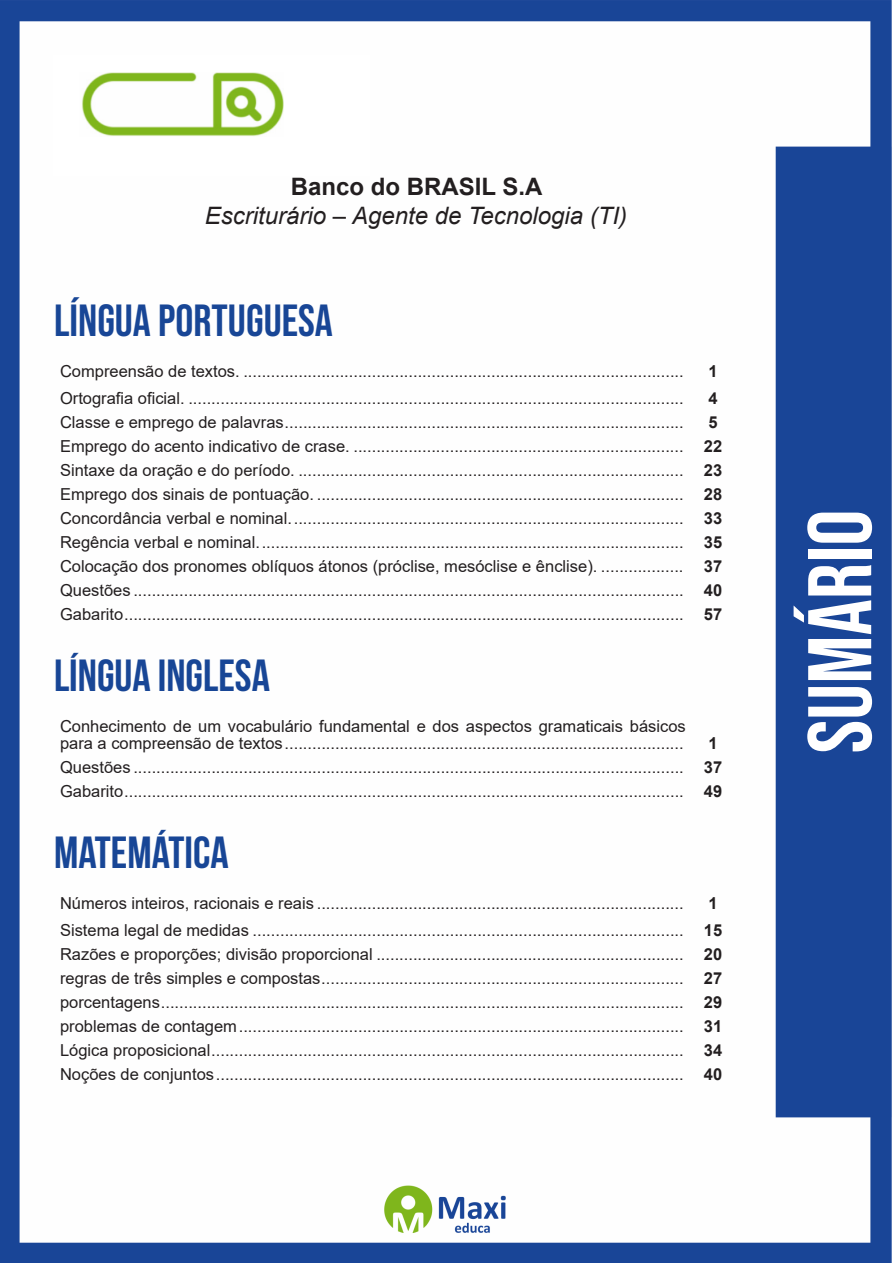
<style>
.page{position:relative;width:893px;height:1263px;background:#fff}
.page>*{position:absolute;margin:0;border:0;box-sizing:border-box;transform-origin:0 0}
.t1{font:90px "Bebas Neue";color:#fff}
.t2{font:700 45px "Bebas Neue";color:#184696}
.t3{font:45px "Bebas Neue";color:#184696}
.t4{font:italic 24px "Arial";color:#231f20}
.t5{font:700 24px "Arial";color:#231f20}
.ALTERNATIVAS{font:16.5px/16.5px "Arial";color:#231f20}
.INDICE{font:700 16.5px "Arial";color:#231f20}
.TITULO_DE_LEI{font:700 16.5px "Arial";color:#231f20}
</style>
<div class="page">
<img style="left:0;top:0;width:892px;height:1263px">
<div style="left:53px;top:55px;width:317px;height:121px;background:#fff"></div>
<img style="left:82px;top:72px;width:201px;height:64px">
<p class="t5" style="left:291px;top:170px;width:253px">Banco do BRASIL S.A</p>
<p class="t4" style="left:205px;top:200px;width:424px">Escriturário – Agente de Tecnologia (TI)</p>
<p class="t3" style="left:54px;top:295px;width:280px">LÍNGUA PORTUGUESA</p>
<p class="ALTERNATIVAS" style="left:60px;top:363px;width:625px">Compreensão de textos. ................................................................................................</p>
<p class="INDICE" style="left:708px;top:360px;width:11px">1</p>
<p class="ALTERNATIVAS" style="left:60px;top:390px;width:625px">Ortografia oficial. ............................................................................................................</p>
<p class="INDICE" style="left:708px;top:386px;width:11px">4</p>
<p class="ALTERNATIVAS" style="left:60px;top:414px;width:625px">Classe e emprego de palavras.......................................................................................</p>
<p class="INDICE" style="left:708px;top:411px;width:11px">5</p>
<p class="ALTERNATIVAS" style="left:60px;top:438px;width:625px">Emprego do acento indicativo de crase. ........................................................................</p>
<p class="INDICE" style="left:704px;top:435px;width:20px">22</p>
<p class="ALTERNATIVAS" style="left:60px;top:462px;width:625px">Sintaxe da oração e do período. ....................................................................................</p>
<p class="INDICE" style="left:704px;top:459px;width:20px">23</p>
<p class="ALTERNATIVAS" style="left:60px;top:486px;width:625px">Emprego dos sinais de pontuação. ................................................................................</p>
<p class="INDICE" style="left:704px;top:483px;width:20px">28</p>
<p class="ALTERNATIVAS" style="left:60px;top:510px;width:625px">Concordância verbal e nominal......................................................................................</p>
<p class="INDICE" style="left:704px;top:507px;width:20px">33</p>
<p class="ALTERNATIVAS" style="left:60px;top:534px;width:625px">Regência verbal e nominal.............................................................................................</p>
<p class="INDICE" style="left:704px;top:531px;width:20px">35</p>
<p class="ALTERNATIVAS" style="left:60px;top:558px;width:625px">Colocação dos pronomes oblíquos átonos (próclise, mesóclise e ênclise). ..................</p>
<p class="TITULO_DE_LEI" style="left:704px;top:555px;width:20px">37</p>
<p class="ALTERNATIVAS" style="left:60px;top:582px;width:625px">Questões ........................................................................................................................</p>
<p class="TITULO_DE_LEI" style="left:704px;top:579px;width:20px">40</p>
<p class="ALTERNATIVAS" style="left:60px;top:606px;width:625px">Gabarito..........................................................................................................................</p>
<p class="TITULO_DE_LEI" style="left:704px;top:603px;width:20px">57</p>
<p class="t2" style="left:54px;top:651px;width:218px">LÍNGUA INGLESA</p>
<p class="ALTERNATIVAS" style="left:60px;top:718px;width:627px">Conhecimento de um vocabulário fundamental e dos aspectos gramaticais básicos para a compreensão de textos.......................................................................................</p>
<p class="INDICE" style="left:708px;top:731px;width:11px">1</p>
<p class="ALTERNATIVAS" style="left:60px;top:759px;width:625px">Questões ........................................................................................................................</p>
<p class="INDICE" style="left:704px;top:755px;width:20px">37</p>
<p class="ALTERNATIVAS" style="left:60px;top:783px;width:625px">Gabarito..........................................................................................................................</p>
<p class="INDICE" style="left:704px;top:779px;width:20px">49</p>
<p class="t2" style="left:54px;top:828px;width:176px">MATEMÁTICA</p>
<p class="ALTERNATIVAS" style="left:60px;top:895px;width:625px">Números inteiros, racionais e reais ................................................................................</p>
<p class="INDICE" style="left:708px;top:892px;width:11px">1</p>
<p class="ALTERNATIVAS" style="left:60px;top:922px;width:625px">Sistema legal de medidas ..............................................................................................</p>
<p class="INDICE" style="left:704px;top:918px;width:20px">15</p>
<p class="ALTERNATIVAS" style="left:60px;top:946px;width:625px">Razões e proporções; divisão proporcional ...................................................................</p>
<p class="INDICE" style="left:704px;top:943px;width:20px">20</p>
<p class="ALTERNATIVAS" style="left:60px;top:970px;width:625px">regras de três simples e compostas...............................................................................</p>
<p class="INDICE" style="left:704px;top:967px;width:20px">27</p>
<p class="ALTERNATIVAS" style="left:60px;top:994px;width:625px">porcentagens..................................................................................................................</p>
<p class="INDICE" style="left:704px;top:991px;width:20px">29</p>
<p class="ALTERNATIVAS" style="left:60px;top:1018px;width:625px">problemas de contagem.................................................................................................</p>
<p class="INDICE" style="left:704px;top:1015px;width:20px">31</p>
<p class="ALTERNATIVAS" style="left:60px;top:1042px;width:625px">Lógica proposicional.......................................................................................................</p>
<p class="INDICE" style="left:704px;top:1039px;width:20px">34</p>
<p class="ALTERNATIVAS" style="left:60px;top:1066px;width:625px">Noções de conjuntos......................................................................................................</p>
<p class="INDICE" style="left:704px;top:1063px;width:20px">40</p>
<h1 class="t1" style="left:789px;top:753px;width:245px;rotate:-90deg">SUMÁRIO</h1>
</div>
